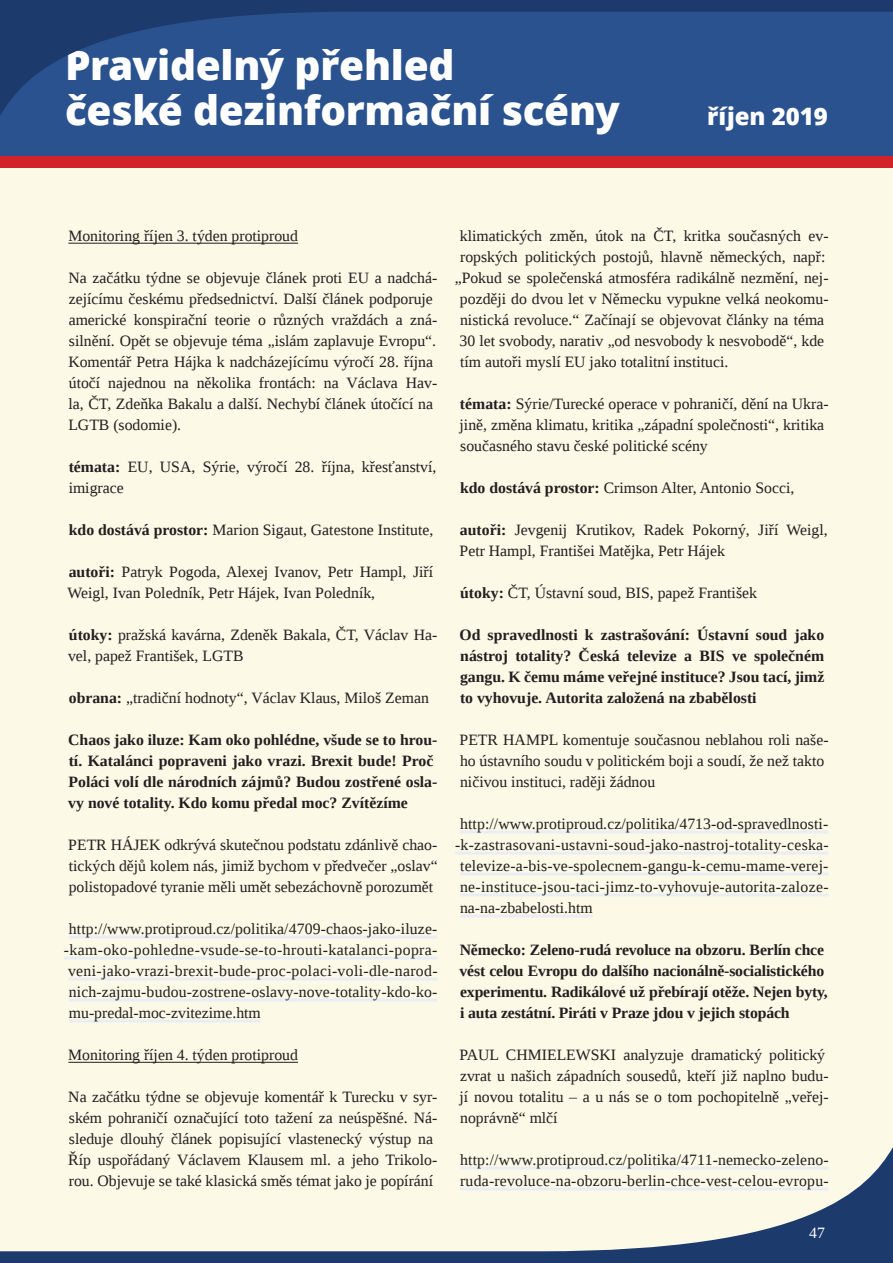
<style>
.page{position:relative;width:893px;height:1263px;background:#fcfae7}
.page>*{position:absolute;margin:0;border:0;box-sizing:border-box;transform-origin:0 0}
.t1{font:800 40.5px/45px "Open Sans";letter-spacing:-.01em;color:#fff}
.t2{font:800 24px "Open Sans";color:#fff}
.t3{font:15.75px/21px "Liberation Serif";color:#231f20}
.t4{font:700 15.75px/21px "Liberation Serif";color:#231f20}
.t5{font:15.75px "Liberation Serif";letter-spacing:.02em;color:#231f20}
.t6{font:15.75px "Liberation Serif";letter-spacing:.025em;color:#231f20}
.t7{font:15.75px "Liberation Serif";color:#fff}
.s1{font-weight:700}
</style>
<div class="page">
<div style="left:0;top:0;width:893px;height:156px;background:#2a528f"></div>
<div style="left:0;top:156px;width:893px;height:12px;background:#d2232a"></div>
<svg style="left:0;top:0;width:893px;height:115px"></svg>
<svg style="left:0;top:1147px;width:893px;height:116px"></svg>
<hr style="left:68px;top:243px;width:230px;height:1px;background:#231f20">
<hr style="left:69px;top:935px;width:368px;height:3px;background:#eaeef4">
<hr style="left:64px;top:956px;width:373px;height:3px;background:#eaeef4">
<hr style="left:68px;top:977px;width:369px;height:3px;background:#eaeef4">
<hr style="left:69px;top:998px;width:368px;height:3px;background:#eaeef4">
<hr style="left:69px;top:1019px;width:192px;height:3px;background:#eaeef4">
<hr style="left:68px;top:1062px;width:230px;height:1px;background:#231f20">
<hr style="left:460px;top:830px;width:369px;height:3px;background:#eaeef4">
<hr style="left:455px;top:851px;width:374px;height:3px;background:#eaeef4">
<hr style="left:460px;top:872px;width:369px;height:3px;background:#eaeef4">
<hr style="left:460px;top:893px;width:369px;height:3px;background:#eaeef4">
<hr style="left:460px;top:914px;width:133px;height:3px;background:#eaeef4">
<hr style="left:460px;top:1166px;width:369px;height:3px;background:#eaeef4">
<hr style="left:460px;top:1187px;width:369px;height:3px;background:#eaeef4">
<h1 class="t1" style="left:65px;top:41px;width:556px">Pravidelný přehled<br>české dezinformační scény</h1>
<h2 class="t2" style="left:707px;top:98px;width:122px">říjen 2019</h2>
<p class="t3" style="left:68px;top:225px;width:231px">Monitoring říjen 3. týden protiproud</p>
<p class="t3" style="left:68px;top:267px;width:371px">Na začátku týdne se objevuje článek proti EU a nadchá&shy;zejícímu českému předsednictví. Další článek podporuje americké konspirační teorie o různých vraždách a zná&shy;silnění. Opět se objevuje téma „islám zaplavuje Evropu“.<br>Komentář Petra Hájka k nadcházejícímu výročí 28. října útočí najednou na několika frontách: na Václava Hav&shy;la, ČT, Zdeňka Bakalu a další. Nechybí článek útočící na LGTB (sodomie).</p>
<p class="t3" style="left:69px;top:456px;width:369px"><span class="s1">témata:</span> EU, USA, Sýrie, výročí 28. října, křesťanství, imigrace</p>
<p class="t3" style="left:69px;top:519px;width:366px"><span class="s1">kdo dostává prostor:</span> Marion Sigaut, Gatestone Institute,</p>
<p class="t3" style="left:68px;top:561px;width:367px"><span class="s1">autoři:</span> Patryk Pogoda, Alexej Ivanov, Petr Hampl, Jiří<br>Weigl, Ivan Poledník, Petr Hájek, Ivan Poledník,</p>
<p class="t3" style="left:68px;top:624px;width:371px"><span class="s1">útoky:</span> pražská kavárna, Zdeněk Bakala, ČT, Václav Ha&shy;vel, papež František, LGTB</p>
<p class="t3" style="left:69px;top:687px;width:362px"><span class="s1">obrana:</span> „tradiční hodnoty“, Václav Klaus, Miloš Zeman</p>
<p class="t4" style="left:68px;top:729px;width:371px">Chaos jako iluze: Kam oko pohlédne, všude se to hrou&shy;tí. Katalánci popraveni jako vrazi. Brexit bude! Proč Poláci volí dle národních zájmů? Budou zostřené osla&shy;vy nové totality. Kdo komu předal moc? Zvítězíme</p>
<p class="t3" style="left:68px;top:834px;width:371px;text-align:justify">PETR HÁJEK odkrývá skutečnou podstatu zdánlivě chao&shy;tických dějů kolem nás, jimiž bychom v předvečer „oslav“ polistopadové tyranie měli umět sebezáchovně porozumět</p>
<p class="t3" style="left:69px;top:918px;width:370px">http://www.protiproud.cz/politika/4709-chaos-jako-iluze-</p>
<p class="t6" style="left:64px;top:939px;width:375px">-kam-oko-pohledne-vsude-se-to-hrouti-katalanci-popra-</p>
<p class="t5" style="left:68px;top:960px;width:371px">veni-jako-vrazi-brexit-bude-proc-polaci-voli-dle-narod-</p>
<p class="t3" style="left:69px;top:981px;width:370px">nich-zajmu-budou-zostrene-oslavy-nove-totality-kdo-ko-</p>
<p class="t3" style="left:69px;top:1002px;width:194px">mu-predal-moc-zvitezime.htm</p>
<p class="t3" style="left:68px;top:1044px;width:231px">Monitoring říjen 4. týden protiproud</p>
<p class="t3" style="left:68px;top:1086px;width:370px">Na začátku týdne se objevuje komentář k Turecku v syr&shy;ském pohraničí označující toto tažení za neúspěšné. Ná&shy;sleduje dlouhý článek popisující vlastenecký výstup na Říp uspořádaný Václavem Klausem ml. a jeho Trikolo&shy;rou. Objevuje se také klasická směs témat jako je popírání</p>
<p class="t3" style="left:460px;top:225px;width:370px">klimatických změn, útok na ČT, kritka současných ev-</p>
<p class="t3" style="left:460px;top:246px;width:367px">ropských politických postojů, hlavně německých, např:</p>
<p class="t3" style="left:455px;top:267px;width:375px">„Pokud se společenská atmosféra radikálně nezmění, nej-</p>
<p class="t3" style="left:460px;top:288px;width:370px">později do dvou let v Německu vypukne velká neokomu-</p>
<p class="t3" style="left:460px;top:309px;width:366px">nistická revoluce.“ Začínají se objevovat články na téma</p>
<p class="t3" style="left:459px;top:330px;width:366px">30 let svobody, narativ „od nesvobody k nesvobodě“, kde</p>
<p class="t3" style="left:460px;top:351px;width:270px">tím autoři myslí EU jako totalitní instituci.</p>
<p class="t3" style="left:460px;top:393px;width:370px"><span class="s1">témata:</span> Sýrie/Turecké operace v pohraničí, dění na Ukra&shy;jině, změna klimatu, kritika „západní společnosti“, kritika současného stavu české politické scény</p>
<p class="t3" style="left:460px;top:477px;width:336px"><span class="s1">kdo dostává prostor:</span> Crimson Alter, Antonio Socci,</p>
<p class="t3" style="left:460px;top:519px;width:370px"><span class="s1">autoři:</span> Jevgenij Krutikov, Radek Pokorný, Jiří Weigl,<br>Petr Hampl, Františei Matějka, Petr Hájek</p>
<p class="t3" style="left:460px;top:582px;width:298px"><span class="s1">útoky:</span> ČT, Ústavní soud, BIS, papež František</p>
<p class="t4" style="left:459px;top:624px;width:366px;text-align:justify">Od spravedlnosti k zastrašování: Ústavní soud jako nástroj totality? Česká televize a BIS ve společném gangu. K čemu máme veřejné instituce? Jsou tací, jimž to vyhovuje. Autorita založená na zbabělosti</p>
<p class="t3" style="left:460px;top:729px;width:370px">PETR HAMPL komentuje současnou neblahou roli naše&shy;ho ústavního soudu v politickém boji a soudí, že než takto ničivou instituci, raději žádnou</p>
<p class="t3" style="left:460px;top:813px;width:370px">http://www.protiproud.cz/politika/4713-od-spravedlnosti-</p>
<p class="t5" style="left:455px;top:834px;width:375px">-k-zastrasovani-ustavni-soud-jako-nastroj-totality-ceska-</p>
<p class="t3" style="left:460px;top:855px;width:370px">televize-a-bis-ve-spolecnem-gangu-k-cemu-mame-verej-</p>
<p class="t5" style="left:460px;top:876px;width:370px">ne-instituce-jsou-taci-jimz-to-vyhovuje-autorita-zaloze-</p>
<p class="t3" style="left:460px;top:897px;width:134px">na-na-zbabelosti.htm</p>
<p class="t4" style="left:460px;top:939px;width:370px">Německo: Zeleno-rudá revoluce na obzoru. Berlín chce vést celou Evropu do dalšího nacionálně-socialistického experimentu. Radikálové už přebírají otěže. Nejen byty, i auta zestátní. Piráti v Praze jdou v jejich stopách</p>
<p class="t3" style="left:460px;top:1044px;width:371px">PAUL CHMIELEWSKI analyzuje dramatický politický zvrat u našich západních sousedů, kteří již naplno budu&shy;jí novou totalitu – a u nás se o tom pochopitelně „veřej&shy;noprávně“ mlčí</p>
<p class="t3" style="left:460px;top:1149px;width:370px">http://www.protiproud.cz/politika/4711-nemecko-zeleno&shy;ruda-revoluce-na-obzoru-berlin-chce-vest-celou-evropu-</p>
<p class="t7" style="left:809px;top:1222px;width:17px">47</p>
</div>
